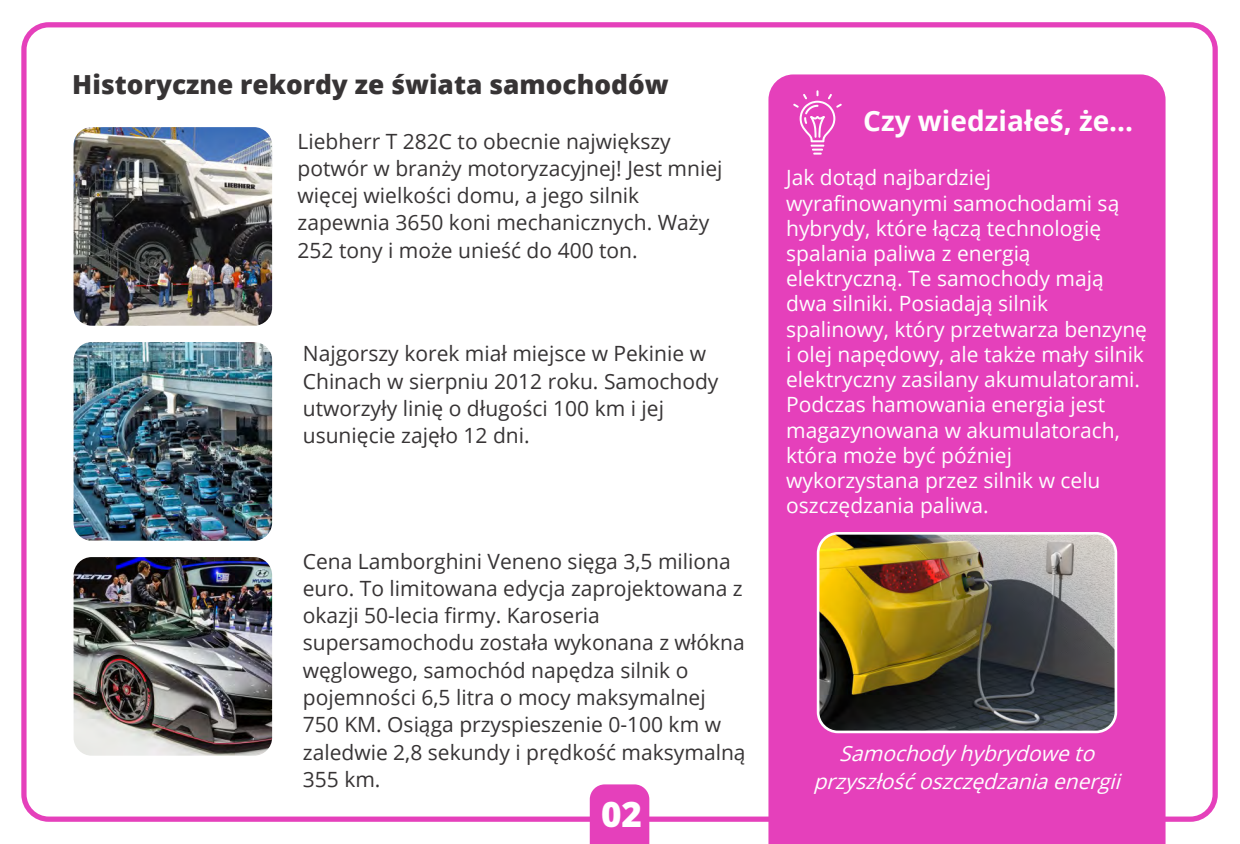
<style>
.page{position:relative;width:1240px;height:844px;background:#fff}
.page>*{position:absolute;margin:0;border:0;box-sizing:border-box;transform-origin:0 0}
.t1{font:800 35px "Open Sans";color:#fff}
.t2{font:700 28px "Open Sans";color:#fefefe}
.t3{font:800 26.25px "Open Sans";color:#373435}
.t4{font:21px/27.3px "Open Sans";color:#373435}
.t5{font:21px/25.2px "Open Sans";color:#fefefe}
.t6{font:italic 21px/28.5px "Open Sans";color:#fefefe;text-align:center}
</style>
<div class="page">
<div style="left:21px;top:22px;width:1196px;height:799px;border:5px solid #e540bb;border-radius:25px"></div>
<div style="left:589px;top:784px;width:60px;height:59px;background:#e540bb"></div>
<div style="left:768px;top:74px;width:397px;height:769px;background:#e540bb"></div>
<svg style="left:793px;top:90px;width:48px;height:64px;background:#e95fc5"></svg>
<img style="left:818px;top:533px;width:297px;height:198px;border-radius:20px">
<div style="left:816px;top:532px;width:301px;height:201px;border:3px solid #fff;border-radius:20px"></div>
<img style="left:74px;top:127px;width:198px;height:198px;border-radius:18px">
<img style="left:74px;top:557px;width:198px;height:198px;border-radius:18px">
<img style="left:74px;top:342px;width:198px;height:198px;border-radius:18px">
<p class="t3" style="left:72px;top:64px;width:598px">Historyczne rekordy ze świata samochodów</p>
<p class="t4" style="left:297px;top:127px;width:426px">Liebherr T 282C to obecnie największy potwór w branży motoryzacyjnej! Jest mniej więcej wielkości domu, a jego silnik zapewnia 3650 koni mechanicznych. Waży 252 tony i może unieść do 400 ton.</p>
<p class="t4" style="left:303px;top:339px;width:417px">Najgorszy korek miał miejsce w Pekinie w Chinach w sierpniu 2012 roku. Samochody utworzyły linię o długości 100 km i jej usunięcie zajęło 12 dni.</p>
<p class="t4" style="left:303px;top:546px;width:444px">Cena Lamborghini Veneno sięga 3,5 miliona euro. To limitowana edycja zaprojektowana z okazji 50-lecia firmy. Karoseria supersamochodu została wykonana z włókna węglowego, samochód napędza silnik o pojemności 6,5 litra o mocy maksymalnej 750 KM. Osiąga przyspieszenie 0-100 km w zaledwie 2,8 sekundy i prędkość maksymalną 355 km.</p>
<h1 class="t1" style="left:601px;top:799px;width:43px">02</h1>
<h2 class="t2" style="left:863px;top:101px;width:271px">Czy wiedziałeś, że...</h2>
<p class="t5" style="left:786px;top:164px;width:362px">Jak dotąd najbardziej wyrafinowanymi samochodami są hybrydy, które łączą technologię spalania paliwa z energią elektryczną. Te samochody mają dwa silniki. Posiadają silnik spalinowy, który przetwarza benzynę i olej napędowy, ale także mały silnik elektryczny zasilany akumulatorami.<br>Podczas hamowania energia jest magazynowana w akumulatorach, która może być później wykorzystana przez silnik w celu oszczędzania paliwa.</p>
<p class="t6" style="left:813px;top:738px;width:315px">Samochody hybrydoweto przyszłośćoszczędzaniaenergii</p>
</div>
